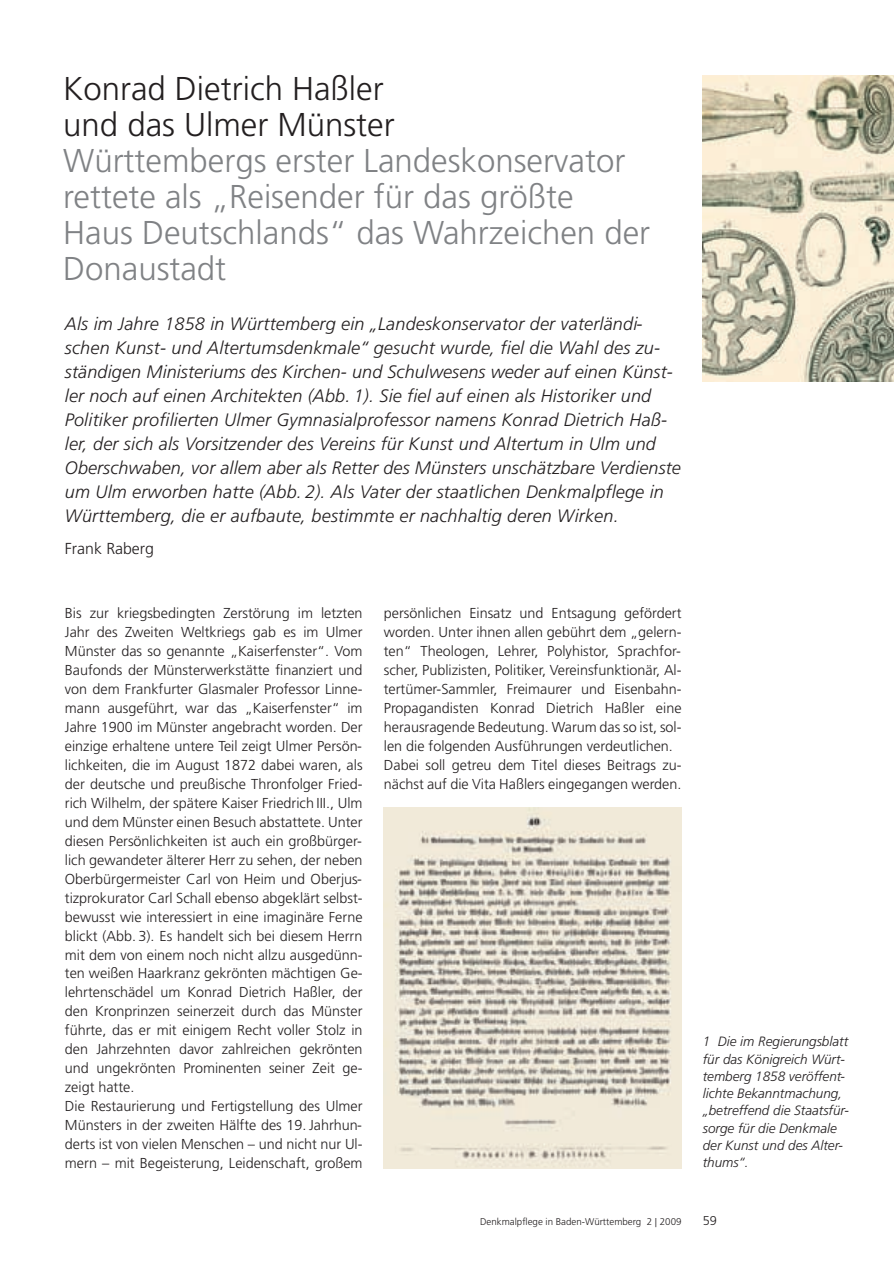
<style>
.page{position:relative;width:894px;height:1264px;background:#fff}
.page>*{position:absolute;margin:0;border:0;box-sizing:border-box;transform-origin:0 0}
.t1{font:300 33px/36px "Frutiger";color:#808285}
.t2{font:italic 300 18px/24px "Frutiger";letter-spacing:.01em;color:#231f20}
.t3{font:300 15.9px "Frutiger";color:#231f20}
.t4{font:300 14.4px/19px "Frutiger";color:#231f20}
.t5{font:italic 300 13.5px/17.2px "Frutiger";color:#231f20}
.t6{font:300 12.75px "Frutiger";color:#231f20}
.t7{font:300 9.75px "Frutiger";color:#231f20}
.s1{color:#231f20}
.s2{font-size:12px}
</style>
<div class="page">
<img style="left:703px;top:76px;width:191px;height:306px">
<img style="left:384px;top:808px;width:297px;height:360px">
<p class="t1" style="left:63px;top:73px;width:588px"><span class="s1">Konrad Dietrich Haßler<br>und das Ulmer Münster<br></span>Württembergs erster Landeskonservator rettete als „Reisender für das größte<br>Haus Deutschlands“ das Wahrzeichen der<br>Donaustadt</p>
<p class="t2" style="left:65px;top:313px;width:617px">Als im Jahre 1858 in Württemberg ein „Landeskonservator der vaterländi&shy;schen Kunst- und Altertumsdenkmale“ gesucht wurde, fiel die Wahl des zu&shy;ständigen Ministeriums des Kirchen- und Schulwesens weder auf einen Künst&shy;ler noch auf einen Architekten (Abb. 1). Sie fiel auf einen als Historiker und Politiker profilierten Ulmer Gymnasialprofessor namens Konrad Dietrich Haß&shy;ler, der sich als Vorsitzender des Vereins für Kunst und Altertum in Ulm und Oberschwaben, vor allem aber als Retter des Münsters unschätzbare Verdienste um Ulm erworben hatte (Abb. 2). Als Vater der staatlichen Denkmalpflege in Württemberg, die er aufbaute, bestimmte er nachhaltig deren Wirken.</p>
<p class="t3" style="left:65px;top:542px;width:91px">Frank Raberg</p>
<p class="t4" style="left:65px;top:604px;width:299px">Bis zur kriegsbedingten Zerstörung im letzten Jahr des Zweiten Weltkriegs gab es im Ulmer Münster das so genannte „Kaiserfenster“. Vom Baufonds der Münsterwerkstätte finanziert und von dem Frankfurter Glasmaler Professor Linne&shy;mann ausgeführt, war das „Kaiserfenster“ im Jahre 1900 im Münster angebracht worden. Der einzige erhaltene untere Teil zeigt Ulmer Persön&shy;lichkeiten, die im August 1872 dabei waren, als der deutsche und preußische Thronfolger Fried&shy;rich Wilhelm, der spätere Kaiser Friedrich III., Ulm und dem Münster einen Besuch abstattete. Unter diesen Persönlichkeiten ist auch ein großbürger&shy;lich gewandeter älterer Herr zu sehen, der neben Oberbürgermeister Carl von Heim und Oberjus&shy;tizprokurator Carl Schall ebenso abgeklärt selbst&shy;bewusst wie interessiert in eine imaginäre Ferne blickt (Abb. 3). Es handelt sich bei diesem Herrn mit dem von einem noch nicht allzu ausgedünn&shy;ten weißen Haarkranz gekrönten mächtigen Ge&shy;lehrtenschädel um Konrad Dietrich Haßler, der den Kronprinzen seinerzeit durch das Münster führte, das er mit einigem Recht voller Stolz in den Jahrzehnten davor zahlreichen gekrönten und ungekrönten Prominenten seiner Zeit ge&shy;zeigt hatte.<br>Die Restaurierung und Fertigstellung des Ulmer Münsters in der zweiten Hälfte des 19. Jahrhun&shy;derts ist von vielen Menschen – und nicht nur Ul&shy;mern – mit Begeisterung, Leidenschaft, großem</p>
<p class="t4" style="left:384px;top:604px;width:299px">persönlichen Einsatz und Entsagung gefördert worden. Unter ihnen allen gebührt dem „gelern&shy;ten“ Theologen, Lehrer, Polyhistor, Sprachfor&shy;scher, Publizisten, Politiker, Vereinsfunktionär, Al&shy;tertümer-Sammler, Freimaurer und Eisenbahn-Propagandisten Konrad Dietrich Haßler eine herausragende Bedeutung. Warum das so ist, sol&shy;len die folgenden Ausführungen verdeutlichen.<br>Dabei soll getreu dem Titel dieses Beitrags zu&shy;nächst auf die Vita Haßlers eingegangen werden.</p>
<p class="t5" style="left:703px;top:1034px;width:148px">1 Die im Regierungsblatt für das Königreich Würt&shy;temberg 1858 veröffent&shy;lichte Bekanntmachung, „betreffend die Staatsfür&shy;sorge für die Denkmale der Kunst und des Alter - thums“.</p>
<p class="t7" style="left:480px;top:1218px;width:203px">Denkmalpflege in Baden-Württemberg 2 <span class="s2">|</span> 2009</p>
<p class="t6" style="left:703px;top:1216px;width:16px">59</p>
</div>
